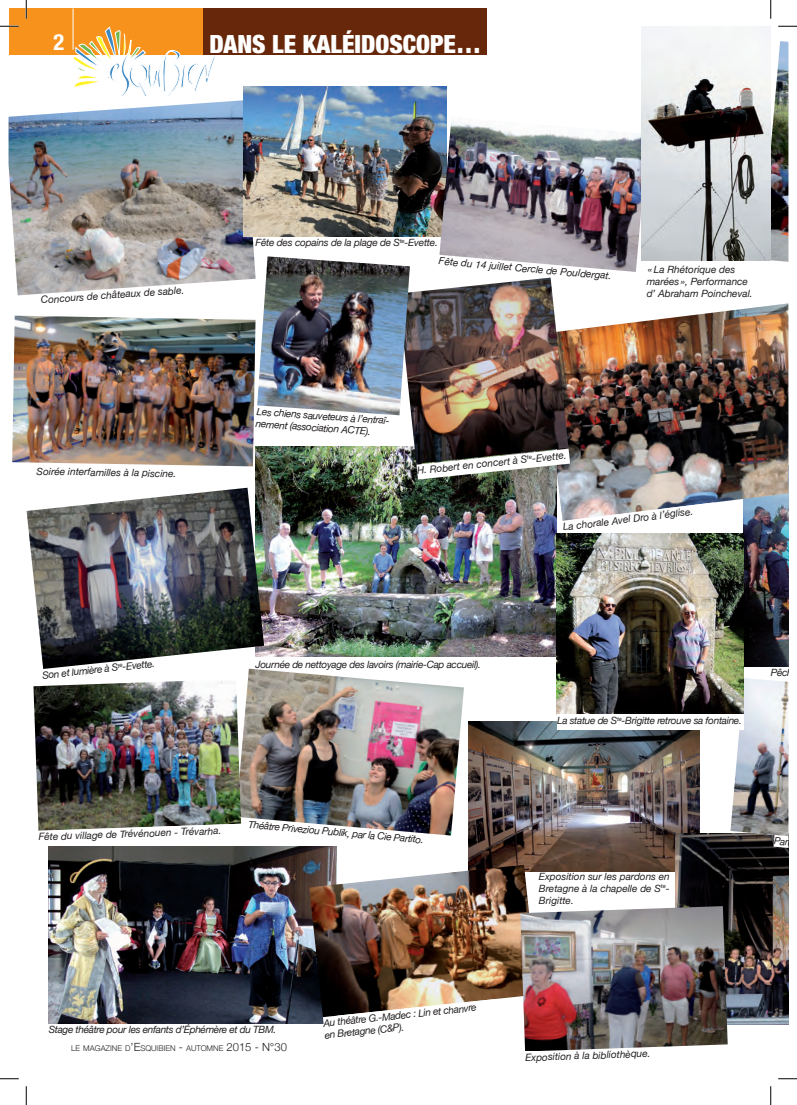
<style>
.page{position:relative;width:797px;height:1105px;background:#fff}
.page>*{position:absolute;margin:0;border:0;box-sizing:border-box;transform-origin:0 0}
.t1{font:900 condensed 25px "Helvetica Neue";color:#fff}
.t2{font:700 condensed 22.5px "Helvetica Neue";color:#fff}
.t3{font:italic 10px/12px "Helvetica Neue";letter-spacing:-.02em;color:#231f20}
.t4{font:italic 10px/12px "Helvetica Neue";color:#231f20}
.t5{font:300 7.88px "Helvetica Neue";color:#231f20}
.s1{font-size:11.25px}
</style>
<div class="page">
<img style="left:743px;top:521px;width:45px;height:146px">
<img style="left:468px;top:721px;width:231px;height:150px">
<img style="left:556px;top:303px;width:232px;height:218px">
<div style="left:9px;top:9px;width:194px;height:46px;background:#f7931d"></div>
<svg style="left:73px;top:27px;width:142px;height:69px"></svg>
<div style="left:203px;top:9px;width:284px;height:46px;background:#66270a"></div>
<hr style="left:73px;top:9px;width:1px;height:41px;background:#fff">
<img style="left:12px;top:316px;width:243px;height:150px">
<img style="left:48px;top:847px;width:289px;height:177px">
<svg style="left:248px;top:835px;width:203px;height:16px"></svg>
<img style="left:241px;top:669px;width:223px;height:166px">
<img style="left:309px;top:865px;width:228px;height:152px">
<img style="left:675px;top:833px;width:113px;height:191px">
<img style="left:761px;top:41px;width:27px;height:221px">
<img style="left:255px;top:447px;width:301px;height:210px">
<img style="left:730px;top:678px;width:58px;height:170px">
<img style="left:9px;top:100px;width:247px;height:195px">
<img style="left:244px;top:86px;width:202px;height:150px">
<img style="left:33px;top:681px;width:208px;height:143px">
<svg style="left:38px;top:824px;width:204px;height:11px"></svg>
<img style="left:556px;top:534px;width:187px;height:180px">
<div style="left:557px;top:714px;width:186px;height:15px;background:#fff"></div>
<svg style="left:37px;top:465px;width:150px;height:1px"></svg>
<img style="left:520px;top:906px;width:207px;height:145px">
<img style="left:439px;top:117px;width:209px;height:155px">
<svg style="left:562px;top:502px;width:153px;height:19px"></svg>
<img style="left:642px;top:27px;width:128px;height:233px">
<svg style="left:416px;top:449px;width:154px;height:31px"></svg>
<svg style="left:323px;top:999px;width:174px;height:25px"></svg>
<img style="left:27px;top:488px;width:237px;height:181px">
<img style="left:398px;top:278px;width:170px;height:186px">
<img style="left:257px;top:256px;width:153px;height:159px">
<svg style="left:0;top:25px;width:19px;height:2px"></svg>
<svg style="left:778px;top:25px;width:19px;height:2px"></svg>
<svg style="left:0;top:1078px;width:19px;height:1px"></svg>
<svg style="left:778px;top:1078px;width:19px;height:1px"></svg>
<svg style="left:25px;top:0;width:2px;height:19px"></svg>
<svg style="left:25px;top:1086px;width:2px;height:19px"></svg>
<svg style="left:770px;top:0;width:1px;height:19px"></svg>
<svg style="left:770px;top:1086px;width:1px;height:19px"></svg>
<h2 class="t2" style="left:54px;top:29px;width:12px">2</h2>
<h1 class="t1" style="left:209px;top:29px;width:273px">DANS LE KALÉIDOSCOPE…</h1>
<p class="t3" style="left:41px;top:294px;width:145px;rotate:-4deg">Concours de châteaux de sable.</p>
<p class="t3" style="left:37px;top:465px;width:141px;rotate:1deg">Soirée interfamilles à la piscine.</p>
<p class="t3" style="left:255px;top:236px;width:184px">Fête des copains de la plage de S<sup>te</sup>-Evette.</p>
<p class="t3" style="left:439px;top:255px;width:175px;rotate:5deg">Fête du 14 juillet Cercle de Pouldergat.</p>
<p class="t4" style="left:646px;top:263px;width:107px">«La Rhétorique des marées », Performance d’ Abraham Poincheval.</p>
<p class="t3" style="left:257px;top:405px;width:136px;rotate:4deg">Les chiens sauveteurs à l’entraî&shy;nement (association ACTE).</p>
<p class="t3" style="left:416px;top:464px;width:152px;rotate:-6deg">H. Robert en concert à S<sup>te</sup>-Evette.</p>
<p class="t3" style="left:562px;top:521px;width:132px;rotate:-7deg">La chorale Avel Dro à l’église.</p>
<p class="t3" style="left:42px;top:669px;width:115px;rotate:-6deg">Son et lumière à S<sup>te</sup>-Evette.</p>
<p class="t3" style="left:256px;top:658px;width:227px">Journée de nettoyage des lavoirs (mairie-Cap accueil).</p>
<p class="t3" style="left:38px;top:831px;width:184px;rotate:-2deg">Fête du village de Trévénouen - Trévarha.</p>
<p class="t3" style="left:249px;top:818px;width:177px;rotate:5deg">Théâtre Priveziou Publik, par la Cie Partito.</p>
<p class="t3" style="left:49px;top:1024px;width:229px">Stage théâtre pour les enfants d’éphémère et du TBM.</p>
<p class="t5" style="left:71px;top:1043px;width:217px">LE MAGAZINE D<span class="s1">’E</span>SQUIBIEN <span class="s1">-</span> AUTOMNE <span class="s1">2015 - N°30</span></p>
<p class="t3" style="left:323px;top:1017px;width:155px;rotate:-6deg">Au théâtre G.-Madec : Lin et chanvre en Bretagne (C&amp;P).</p>
<p class="t3" style="left:557px;top:714px;width:186px">La statue de S<sup>te</sup>-Brigitte retrouve sa fontaine.</p>
<p class="t3" style="left:770px;top:667px;width:28px">Pêche</p>
<p class="t3" style="left:539px;top:870px;width:132px;text-align:justify">Exposition sur les pardons en Bretagne à la chapelle de S<sup>te</sup>-Brigitte.</p>
<p class="t3" style="left:774px;top:835px;width:27px;rotate:5deg">Pardo</p>
<p class="t3" style="left:525px;top:1051px;width:127px;rotate:-2deg">Exposition à la bibliothèque.</p>
</div>
